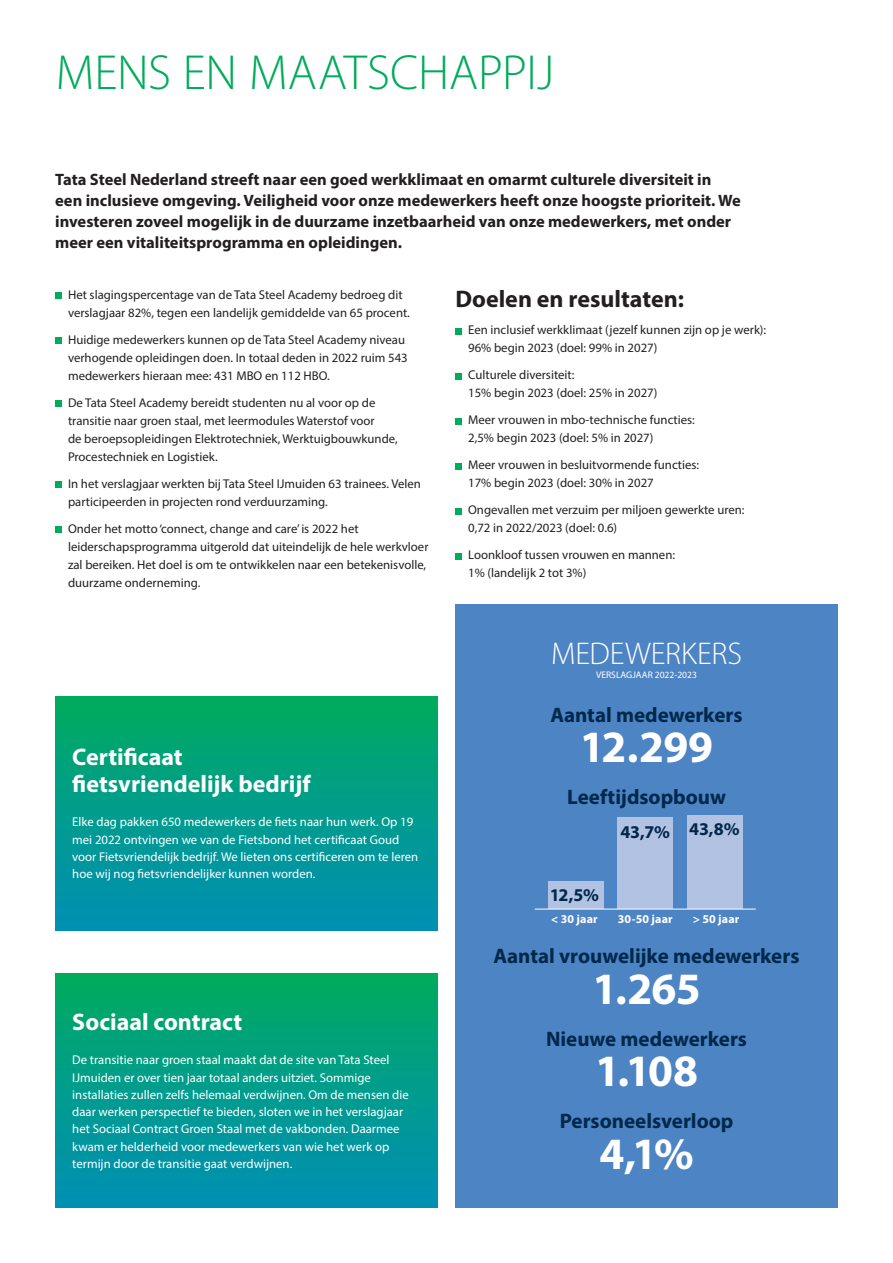
<style>
.page{position:relative;width:893px;height:1263px;background:#fff}
.page>*{position:absolute;margin:0;border:0;box-sizing:border-box;transform-origin:0 0}
.t1{font:300 49.5px "Myriad Pro";letter-spacing:-.005em;color:#00ab5b}
.t2{font:700 45px "Myriad Pro";letter-spacing:-.02em;color:#fff}
.t3{font:300 31.5px "Myriad Pro";color:#fff}
.t4{font:700 24px "Myriad Pro";color:#fff}
.t5{font:700 24px "Myriad Pro";color:#231f20}
.t6{font:700 21px "Myriad Pro";color:#00284a}
.t7{font:700 18px "Myriad Pro";color:#00284a}
.t8{font:700 16.5px/21px "Myriad Pro";color:#231f20}
.t9{font:12.75px "Myriad Pro";color:#231f20}
.t10{font:12.75px/17.2px "Myriad Pro";color:#fff}
.t11{font:700 12px "Myriad Pro";letter-spacing:.015em;color:#fff}
.t12{font:9.6px "Myriad Pro";color:#fff}
</style>
<div class="page">
<div style="left:55px;top:292px;width:7px;height:7px;background:#00ab5b"></div>
<div style="left:55px;top:337px;width:7px;height:7px;background:#00ab5b"></div>
<div style="left:55px;top:400px;width:7px;height:7px;background:#00ab5b"></div>
<div style="left:55px;top:481px;width:7px;height:7px;background:#00ab5b"></div>
<div style="left:55px;top:526px;width:7px;height:7px;background:#00ab5b"></div>
<div style="left:455px;top:328px;width:7px;height:6px;background:#00ab5b"></div>
<div style="left:455px;top:373px;width:7px;height:6px;background:#00ab5b"></div>
<div style="left:455px;top:418px;width:7px;height:6px;background:#00ab5b"></div>
<div style="left:455px;top:463px;width:7px;height:6px;background:#00ab5b"></div>
<div style="left:455px;top:508px;width:7px;height:6px;background:#00ab5b"></div>
<div style="left:455px;top:553px;width:7px;height:6px;background:#00ab5b"></div>
<div style="left:55px;top:974px;width:383px;height:234px;background:linear-gradient(to bottom,#00aa5f,#008fb6)"></div>
<div style="left:55px;top:696px;width:383px;height:234px;background:linear-gradient(to bottom,#00ab5f,#008fb6)"></div>
<div style="left:455px;top:604px;width:383px;height:604px;background:#4d84c4"></div>
<div style="left:548px;top:881px;width:55px;height:28px;background:#b2c2e3"></div>
<div style="left:618px;top:817px;width:55px;height:92px;background:#b2c2e3"></div>
<div style="left:687px;top:815px;width:55px;height:94px;background:#b2c2e3"></div>
<hr style="left:535px;top:909px;width:221px;height:1px;background:#fff">
<p class="t1" style="left:56px;top:42px;width:500px">MENS EN MAATSCHAPPIJ</p>
<p class="t8" style="left:55px;top:168px;width:687px">Tata Steel Nederland streeft naar een goed werkklimaat en omarmt culturele diversiteit in een inclusieve omgeving. Veiligheid voor onze medewerkers heeft onze hoogste prioriteit. We investeren zoveel mogelijk in de duurzame inzetbaarheid van onze medewerkers, met onder meer een vitaliteitsprogramma en opleidingen.</p>
<p class="t9" style="left:68px;top:287px;width:336px">Het slagingspercentage van de Tata Steel Academy bedroeg dit</p>
<p class="t9" style="left:68px;top:305px;width:343px">verslagjaar 82%, tegen een landelijk gemiddelde van 65 procent.</p>
<p class="t9" style="left:68px;top:332px;width:339px">Huidige medewerkers kunnen op de Tata Steel Academy niveau</p>
<p class="t9" style="left:68px;top:350px;width:341px">verhogende opleidingen doen. In totaal deden in 2022 ruim 543</p>
<p class="t9" style="left:68px;top:368px;width:263px">medewerkers hieraan mee: 431 MBO en 112 HBO.</p>
<p class="t9" style="left:68px;top:395px;width:309px">De Tata Steel Academy bereidt studenten nu al voor op de</p>
<p class="t9" style="left:68px;top:413px;width:308px">transitie naar groen staal, met leermodules Waterstof voor</p>
<p class="t9" style="left:68px;top:431px;width:331px">de beroepsopleidingen Elektrotechniek, Werktuigbouwkunde,</p>
<p class="t9" style="left:68px;top:449px;width:151px">Procestechniek en Logistiek.</p>
<p class="t9" style="left:68px;top:476px;width:354px">In het verslagjaar werkten bij Tata Steel IJmuiden 63 trainees. Velen</p>
<p class="t9" style="left:68px;top:494px;width:261px">participeerden in projecten rond verduurzaming.</p>
<p class="t9" style="left:68px;top:521px;width:292px">Onder het motto ‘connect, change and care’ is 2022 het</p>
<p class="t9" style="left:68px;top:539px;width:362px">leiderschapsprogramma uitgerold dat uiteindelijk de hele werkvloer</p>
<p class="t9" style="left:68px;top:557px;width:360px">zal bereiken. Het doel is om te ontwikkelen naar een betekenisvolle,</p>
<p class="t9" style="left:68px;top:575px;width:134px">duurzame onderneming.</p>
<p class="t5" style="left:455px;top:284px;width:230px">Doelen en resultaten:</p>
<p class="t9" style="left:468px;top:322px;width:300px">Een inclusief werkklimaat (jezelf kunnen zijn op je werk):</p>
<p class="t9" style="left:468px;top:340px;width:191px">96% begin 2023 (doel: 99% in 2027)</p>
<p class="t9" style="left:468px;top:367px;width:108px">Culturele diversiteit:</p>
<p class="t9" style="left:468px;top:385px;width:191px">15% begin 2023 (doel: 25% in 2027)</p>
<p class="t9" style="left:468px;top:412px;width:228px">Meer vrouwen in mbo-technische functies:</p>
<p class="t9" style="left:468px;top:430px;width:187px">2,5% begin 2023 (doel: 5% in 2027)</p>
<p class="t9" style="left:468px;top:457px;width:232px">Meer vrouwen in besluitvormende functies:</p>
<p class="t9" style="left:468px;top:475px;width:187px">17% begin 2023 (doel: 30% in 2027</p>
<p class="t9" style="left:468px;top:502px;width:278px">Ongevallen met verzuim per miljoen gewerkte uren:</p>
<p class="t9" style="left:468px;top:520px;width:151px">0,72 in 2022/2023 (doel: 0.6)</p>
<p class="t9" style="left:468px;top:547px;width:208px">Loonkloof tussen vrouwen en mannen:</p>
<p class="t9" style="left:468px;top:565px;width:120px">1% (landelijk 2 tot 3%)</p>
<p class="t4" style="left:72px;top:741px;width:112px">Certificaat</p>
<p class="t4" style="left:72px;top:768px;width:240px">fietsvriendelijk bedrijf</p>
<p class="t10" style="left:72px;top:813px;width:347px">Elke dag pakken 650 medewerkers de fiets naar hun werk. Op 19 mei 2022 ontvingen we van de Fietsbond het certificaat Goud voor Fietsvriendelijk bedrijf. We lieten ons certificeren om te leren hoe wij nog fietsvriendelijker kunnen worden.</p>
<p class="t4" style="left:72px;top:1006px;width:171px">Sociaal contract</p>
<p class="t10" style="left:72px;top:1051px;width:338px">De transitie naar groen staal maakt dat de site van Tata Steel IJmuiden er over tien jaar totaal anders uitziet. Sommige installaties zullen zelfs helemaal verdwijnen. Om de mensen die daar werken perspectief te bieden, sloten we in het verslagjaar het Sociaal Contract Groen Staal met de vakbonden. Daarmee kwam er helderheid voor medewerkers van wie het werk op termijn door de transitie gaat verdwijnen.</p>
<p class="t3" style="left:551px;top:635px;width:193px">MEDEWERKERS</p>
<p class="t12" style="left:596px;top:669px;width:102px">VERSLAGJAAR 2022-2023</p>
<p class="t6" style="left:550px;top:701px;width:194px">Aantal medewerkers</p>
<p class="t2" style="left:580px;top:718px;width:135px">12.299</p>
<p class="t6" style="left:567px;top:784px;width:160px">Leeftijdsopbouw</p>
<p class="t7" style="left:620px;top:820px;width:51px">43,7%</p>
<p class="t7" style="left:689px;top:818px;width:52px">43,8%</p>
<p class="t7" style="left:550px;top:883px;width:51px">12,5%</p>
<p class="t11" style="left:551px;top:911px;width:48px">&lt; 30 jaar</p>
<p class="t11" style="left:618px;top:911px;width:56px">30-50 jaar</p>
<p class="t11" style="left:693px;top:911px;width:48px">&gt; 50 jaar</p>
<p class="t6" style="left:494px;top:943px;width:307px">Aantal vrouwelijke medewerkers</p>
<p class="t2" style="left:592px;top:959px;width:110px">1.265</p>
<p class="t6" style="left:546px;top:1025px;width:203px">Nieuwe medewerkers</p>
<p class="t2" style="left:595px;top:1042px;width:105px">1.108</p>
<p class="t6" style="left:560px;top:1108px;width:175px">Personeelsverloop</p>
<p class="t2" style="left:599px;top:1124px;width:96px">4,1%</p>
</div>
